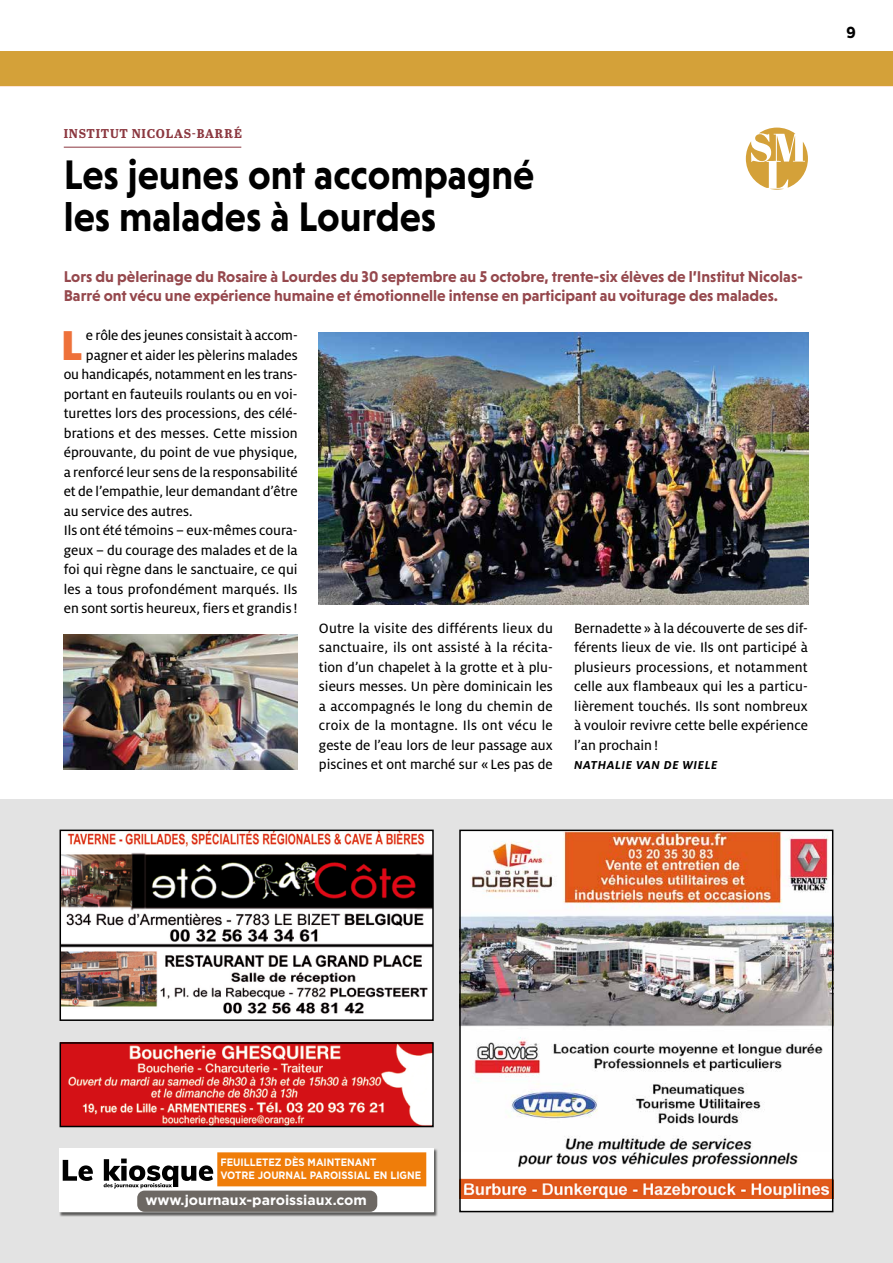
<style>
.page{position:relative;width:893px;height:1263px;background:#fff}
.page>*{position:absolute;margin:0;border:0;box-sizing:border-box;transform-origin:0 0}
.t1{font:900 46.35px "Milo OT";color:#ee713a;scale:.95 1}
.t2{font:700 42px/42px "Niveau Grotesk";color:#000;scale:.94 1}
.t3{font:700 16.5px "Pluto Cond";color:#000}
.t4{font:700 15.9px/19.5px "Niveau Grotesk";color:#95484d}
.t5{font:15px/19.5px "Milo OT Text";color:#000;text-align:justify}
.t6{font:300 14.25px "Nirmala UI";color:#000}
.t7{font:700 14.1px "Gotham";color:#fff}
.t8{font:700 12.75px "Abril Text";letter-spacing:.06em;color:#8b373f}
.t9{font:italic 700 12.75px "Milo OT";letter-spacing:.04em;color:#000}
.t10{font:700 10.65px/12.9px "Gotham";color:#fff;scale:.9 1}
</style>
<div class="page">
<hr style="left:0;top:85px;width:893px;height:1px;background:#f7af87">
<div style="left:0;top:51px;width:893px;height:34px;background:#d4a139"></div>
<hr style="left:64px;top:147px;width:177px;height:1px;background:#8b373f">
<img style="left:64px;top:634px;width:234px;height:136px">
<img style="left:319px;top:333px;width:489px;height:272px">
<svg style="left:746px;top:128px;width:62px;height:62px"></svg>
<div style="left:0;top:799px;width:893px;height:464px;background:#e3e3e3"></div>
<div style="left:460px;top:830px;width:373px;height:381px;background:#fff"></div>
<img style="left:833px;top:875px;width:1px;height:323px">
<img style="left:462px;top:832px;width:368px;height:366px">
<div style="left:459px;top:829px;width:374px;height:383px;border:2px solid #000"></div>
<img style="left:63px;top:832px;width:368px;height:186px">
<div style="left:60px;top:829px;width:374px;height:192px;border:2px solid #000"></div>
<img style="left:59px;top:1148px;width:379px;height:69px">
<div style="left:60px;top:1148px;width:374px;height:64px;background:#fff"></div>
<div style="left:137px;top:1190px;width:240px;height:22px;background:#6d6863;border-radius:7px"></div>
<svg style="left:63px;top:1160px;width:30px;height:21px"></svg>
<svg style="left:104px;top:1152px;width:322px;height:36px"></svg>
<img style="left:63px;top:1045px;width:368px;height:79px">
<div style="left:60px;top:1042px;width:374px;height:85px;border:2px solid #000"></div>
<p class="t8" style="left:64px;top:124px;width:180px">INSTITUT NICOLAS-BARRÉ</p>
<h2 class="t2" style="left:64px;top:153px;width:502px">Les jeunes ont accompagné les malades à Lourdes</h2>
<p class="t4" style="left:64px;top:266px;width:741px">Lors du pèlerinage du Rosaire à Lourdes du 30 septembre au 5 octobre, trente-six élèves de l’Institut Nicolas-<br>Barré ont vécu une expérience humaine et émotionnelle intense en participant au voiturage des malades.</p>
<h1 class="t1" style="left:61px;top:318px;width:25px">L</h1>
<p class="t5" style="left:86px;top:326px;width:213px">e rôle des jeunes consistait à accom-</p>
<p class="t5" style="left:86px;top:345px;width:213px">pagner et aider les pèlerins malades</p>
<p class="t5" style="left:64px;top:365px;width:235px">ou handicapés, notamment en les trans-</p>
<p class="t5" style="left:64px;top:384px;width:235px">portant en fauteuils roulants ou en voi-</p>
<p class="t5" style="left:64px;top:404px;width:235px">turettes lors des processions, des célé-</p>
<p class="t5" style="left:64px;top:423px;width:235px">brations et des messes. Cette mission</p>
<p class="t5" style="left:64px;top:443px;width:235px">éprouvante, du point de vue physique,</p>
<p class="t5" style="left:64px;top:462px;width:235px">a renforcé leur sens de la responsabilité</p>
<p class="t5" style="left:64px;top:482px;width:235px">et de l’empathie, leur demandant d’être</p>
<p class="t5" style="left:64px;top:501px;width:130px">au service des autres.</p>
<p class="t5" style="left:64px;top:521px;width:235px">Ils ont été témoins – eux-mêmes coura-</p>
<p class="t5" style="left:64px;top:540px;width:235px">geux – du courage des malades et de la</p>
<p class="t5" style="left:64px;top:560px;width:235px">foi qui règne dans le sanctuaire, ce qui</p>
<p class="t5" style="left:64px;top:579px;width:235px">les a tous profondément marqués. Ils</p>
<p class="t5" style="left:64px;top:599px;width:235px">en sont sortis heureux, fiers et grandis!</p>
<p class="t6" style="left:60px;top:589px;width:162px">appel M Agnes LE 19 11 24</p>
<p class="t5" style="left:319px;top:618px;width:235px">Outre la visite des différents lieux du sanctuaire, ils ont assisté à la récita&shy;tion d’un chapelet à la grotte et à plu&shy;sieurs messes. Un père dominicain les a accompagnés le long du chemin de croix de la montagne. Ils ont vécu le geste de l’eau lors de leur passage aux piscines et ont marché sur « Les pas de</p>
<p class="t5" style="left:574px;top:618px;width:235px">Bernadette » à la découverte de ses dif&shy;férents lieux de vie. Ils ont participé à plusieurs processions, et notamment celle aux flambeaux qui les a particu&shy;lièrement touchés. Ils sont nombreux à vouloir revivre cette belle expérience l’an prochain!</p>
<p class="t9" style="left:574px;top:758px;width:145px">NATHALIE VAN DE WIELE</p>
<p class="t3" style="left:846px;top:23px;width:11px">9</p>
<p class="t10" style="left:220px;top:1155px;width:225px">FEUILLETEZ DÈS MAINTENANT<br>VOTRE JOURNAL PAROISSIAL EN LIGNE</p>
<p class="t7" style="left:145px;top:1191px;width:223px">www.journaux-paroissiaux.com</p>
</div>
